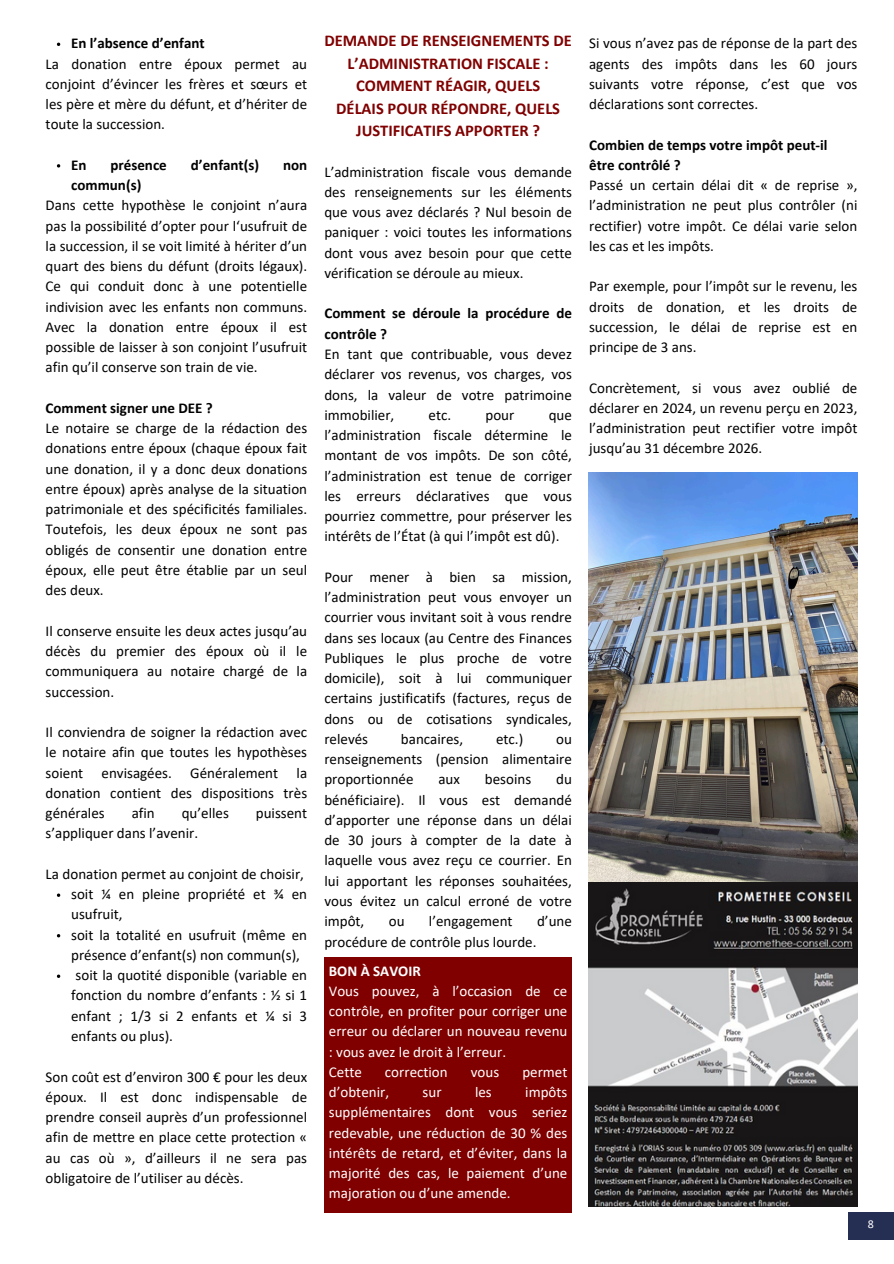
<style>
.page{position:relative;width:894px;height:1264px;background:#fff}
.page>*{position:absolute;margin:0;border:0;box-sizing:border-box;transform-origin:0 0}
.t1{font:700 16.5px/22.5px "Calibri";color:#800000;text-align:center}
.t2{font:15px/20.2px "Calibri";color:#000;text-align:justify}
.t3{font:15px/20.2px "Calibri";color:#fff;text-align:justify}
.t4{font:700 15px/20.2px "Calibri";color:#000}
.t5{font:700 15px "Calibri";color:#fff}
.t6{font:12px "Calibri";color:#fff}
</style>
<div class="page">
<img style="left:588px;top:472px;width:269px;height:734px">
<div style="left:324px;top:957px;width:247px;height:255px;background:#800000"></div>
<div style="left:847px;top:1212px;width:46px;height:27px;background:#252e53"></div>
<p class="t4" style="left:71px;top:34px;width:135px">En l’absence d’enfant</p>
<p class="t2" style="left:46px;top:55px;width:263px">La donation entre époux permet au conjoint d’évincer les frères et sœurs et les père et mère du défunt, et d’hériter de toute la succession.</p>
<p class="t4" style="left:71px;top:156px;width:17px">En</p>
<p class="t4" style="left:110px;top:156px;width:58px">présence</p>
<p class="t4" style="left:191px;top:156px;width:70px">d’enfant(s)</p>
<p class="t4" style="left:283px;top:156px;width:26px">non</p>
<p class="t4" style="left:71px;top:176px;width:72px">commun(s)</p>
<h1 class="t2" style="left:46px;top:196px;width:263px">Dans cette hypothèse le conjoint n’aura pas la possibilité d’opter pour l‘usufruit de la succession, il se voit limité à hériter d’un quart des biens du défunt (droits légaux).<br>Ce qui conduit donc à une potentielle indivision avec les enfants non communs.<br>Avec la donation entre époux il est possible de laisser à son conjoint l’usufruit afin qu’il conserve son train de vie.</h1>
<p class="t4" style="left:46px;top:399px;width:169px">Comment signer une DEE ?</p>
<p class="t2" style="left:46px;top:419px;width:263px">Le notaire se charge de la rédaction des donations entre époux (chaque époux fait une donation, il y a donc deux donations entre époux) après analyse de la situation patrimoniale et des spécificités familiales.<br>Toutefois, les deux époux ne sont pas obligés de consentir une donation entre époux, elle peut être établie par un seul des deux.</p>
<p class="t2" style="left:46px;top:622px;width:263px">Il conserve ensuite les deux actes jusqu’au décès du premier des époux où il le communiquera au notaire chargé de la succession.</p>
<p class="t2" style="left:46px;top:723px;width:263px">Il conviendra de soigner la rédaction avec le notaire afin que toutes les hypothèses soient envisagées. Généralement la donation contient des dispositions très générales</p>
<p class="t2" style="left:132px;top:804px;width:25px">afin</p>
<p class="t2" style="left:182px;top:804px;width:49px">qu’elles</p>
<p class="t2" style="left:256px;top:804px;width:53px">puissent</p>
<p class="t2" style="left:46px;top:824px;width:154px">s’appliquer dans l’avenir.</p>
<p class="t2" style="left:46px;top:865px;width:260px">La donation permet au conjoint de choisir,</p>
<p class="t2" style="left:71px;top:885px;width:237px">soit ¼ en pleine propriété et ¾ en usufruit,</p>
<p class="t2" style="left:71px;top:925px;width:237px">soit la totalité en usufruit (même en présence d’enfant(s) non commun(s),</p>
<p class="t2" style="left:71px;top:966px;width:237px">soit la quotité disponible (variable en fonction du nombre d’enfants : ½ si 1 enfant ; 1/3 si 2 enfants et ¼ si 3 enfants ou plus).</p>
<p class="t2" style="left:46px;top:1067px;width:263px">Son coût est d’environ 300 € pour les deux époux. Il est donc indispensable de prendre conseil auprès d’un professionnel afin de mettre en place cette protection « au cas où », d’ailleurs il ne sera pas obligatoire de l’utiliser au décès.</p>
<p class="t1" style="left:324px;top:31px;width:249px">DEMANDE DE RENSEIGNEMENTS DE<br>L’ADMINISTRATION FISCALE :<br>COMMENT RÉAGIR, QUELS<br>DÉLAIS POUR RÉPONDRE, QUELS<br>JUSTIFICATIFS APPORTER ?</p>
<p class="t2" style="left:324px;top:163px;width:249px">L’administration fiscale vous demande des renseignements sur les éléments que vous avez déclarés ? Nul besoin de paniquer : voici toutes les informations dont vous avez besoin pour que cette vérification se déroule au mieux.</p>
<p class="t4" style="left:324px;top:304px;width:249px">Comment se déroule la procédure de contrôle ?</p>
<p class="t2" style="left:324px;top:345px;width:249px">En tant que contribuable, vous devez déclarer vos revenus, vos charges, vos dons, la valeur de votre patrimoine immobilier,</p>
<p class="t2" style="left:428px;top:406px;width:24px">etc.</p>
<p class="t2" style="left:485px;top:406px;width:30px">pour</p>
<p class="t2" style="left:324px;top:406px;width:249px;text-indent:224px">que l’administration fiscale détermine le montant de vos impôts. De son côté, l’administration est tenue de corriger les erreurs déclaratives que vous pourriez commettre, pour préserver les intérêts de l’État (à qui l’impôt est dû).</p>
<p class="t2" style="left:324px;top:568px;width:249px">Pour mener à bien sa mission, l’administration peut vous envoyer un courrier vous invitant soit à vous rendre dans ses locaux (au Centre des Finances Publiques le plus proche de votre domicile), soit à lui communiquer certains justificatifs (factures, reçus de dons ou de cotisations syndicales, relevés</p>
<p class="t2" style="left:401px;top:730px;width:64px">bancaires,</p>
<p class="t2" style="left:496px;top:730px;width:29px">etc.)</p>
<p class="t2" style="left:324px;top:730px;width:249px;text-indent:232px">ou renseignements (pension alimentaire proportionnée</p>
<p class="t2" style="left:438px;top:770px;width:23px">aux</p>
<p class="t2" style="left:485px;top:770px;width:48px">besoins</p>
<p class="t2" style="left:324px;top:770px;width:249px;text-indent:232px">du bénéficiaire). Il vous est demandé d’apporter une réponse dans un délai de 30 jours à compter de la date à laquelle vous avez reçu ce courrier. En lui apportant les réponses souhaitées, vous évitez un calcul erroné de votre impôt,</p>
<p class="t2" style="left:388px;top:912px;width:17px">ou</p>
<p class="t2" style="left:429px;top:912px;width:85px">l’engagement</p>
<p class="t2" style="left:537px;top:912px;width:36px">d’une</p>
<p class="t2" style="left:324px;top:932px;width:213px">procédure de contrôle plus lourde.</p>
<p class="t5" style="left:329px;top:964px;width:93px">BON À SAVOIR</p>
<p class="t3" style="left:329px;top:982px;width:240px">Vous pouvez, à l’occasion de ce contrôle, en profiter pour corriger une erreur ou déclarer un nouveau revenu : vous avez le droit à l’erreur.</p>
<p class="t3" style="left:329px;top:1063px;width:34px">Cette</p>
<p class="t3" style="left:385px;top:1063px;width:64px">correction</p>
<p class="t3" style="left:470px;top:1063px;width:30px">vous</p>
<p class="t3" style="left:522px;top:1063px;width:47px">permet</p>
<p class="t3" style="left:329px;top:1083px;width:62px">d’obtenir,</p>
<p class="t3" style="left:422px;top:1083px;width:20px">sur</p>
<p class="t3" style="left:475px;top:1083px;width:18px">les</p>
<p class="t3" style="left:329px;top:1083px;width:240px;text-indent:196px">impôts supplémentaires dont vous seriez redevable, une réduction de 30 % des intérêts de retard, et d’éviter, dans la majorité des cas, le paiement d’une majoration ou d’une amende.</p>
<p class="t2" style="left:589px;top:34px;width:270px">Si vous n’avez pas de réponse de la part des agents des impôts dans les 60 jours suivants votre réponse, c’est que vos déclarations sont correctes.</p>
<p class="t4" style="left:589px;top:136px;width:240px">Combien de temps votre impôt peut-il</p>
<p class="t4" style="left:589px;top:156px;width:93px">être contrôlé ?</p>
<p class="t2" style="left:589px;top:176px;width:270px">Passé un certain délai dit « de reprise », l’administration ne peut plus contrôler (ni rectifier) votre impôt. Ce délai varie selon les cas et les impôts.</p>
<p class="t2" style="left:589px;top:277px;width:270px">Par exemple, pour l’impôt sur le revenu, les droits de donation, et les droits de succession, le délai de reprise est en principe de 3 ans.</p>
<p class="t2" style="left:589px;top:379px;width:270px">Concrètement, si vous avez oublié de déclarer en 2024, un revenu perçu en 2023, l’administration peut rectifier votre impôt jusqu’au 31 décembre 2026.</p>
<p class="t6" style="left:867px;top:1219px;width:8px">8</p>
</div>
